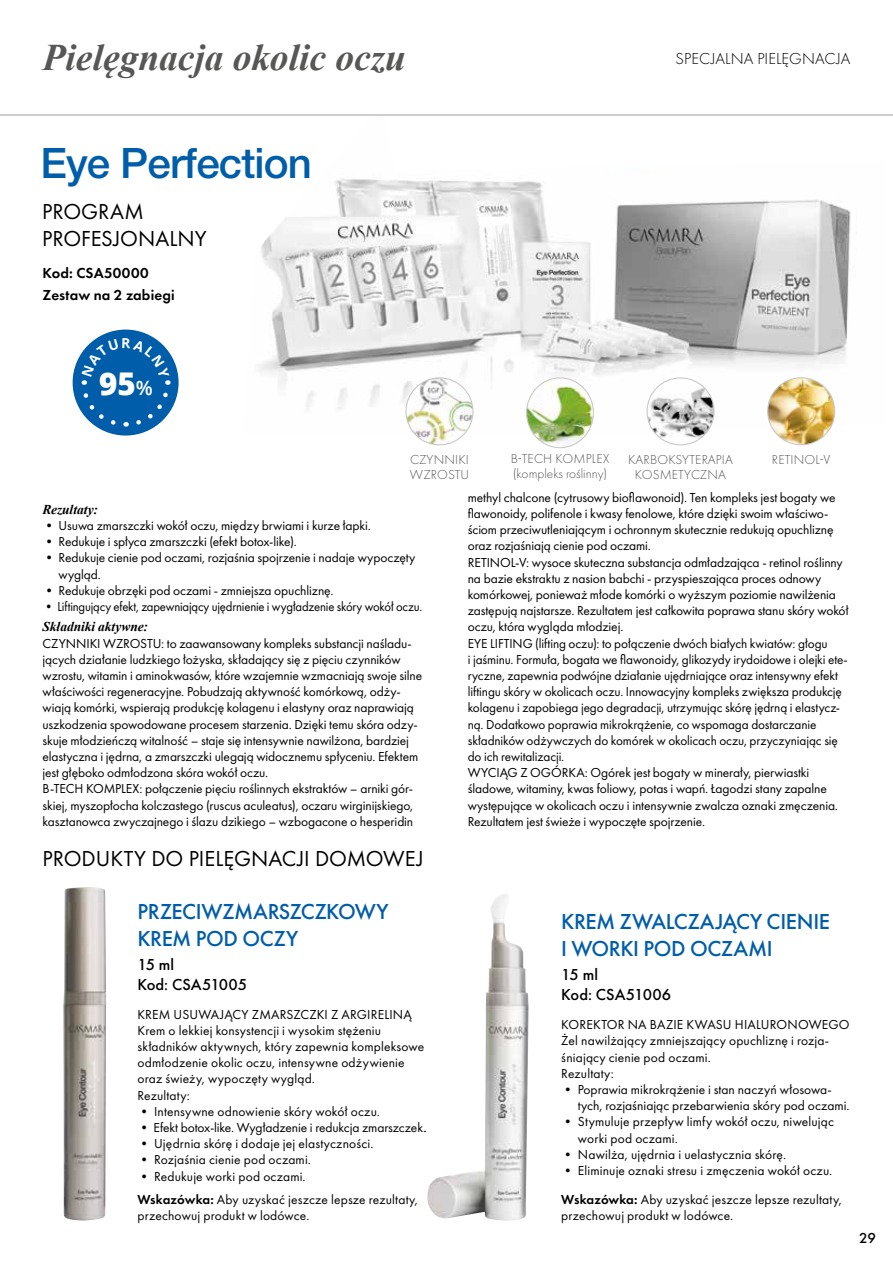
<style>
.page{position:relative;width:893px;height:1263px;background:#fff}
.page>*{position:absolute;margin:0;border:0;box-sizing:border-box;transform-origin:0 0}
.t1{font:500 42px "Helvetica Neue LT Pro";letter-spacing:-.02em;color:#005da9}
.t2{font:italic 700 37.5px "Times New Roman";color:#575756}
.t3{font:800 31.35px "Open Sans";color:#fff}
.t4{font:500 22.5px/27px "Futura PT";letter-spacing:-.02em;color:#005da9}
.t5{font:22.5px/27px "Futura PT";color:#000}
.t6{font:500 16.5px/19.8px "Futura PT";letter-spacing:-.005em;color:#000}
.t7{font:300 16.5px "Futura PT";letter-spacing:.005em;color:#000}
.t8{font:600 15px/22.2px "Futura PT";letter-spacing:.01em;color:#000}
.t9{font:500 15px "Futura PT";color:#000}
.t10{font:13.5px/16.2px "Futura PT";letter-spacing:-.005em;color:#000}
.t11{font:300 13.5px/15px "Futura PT";letter-spacing:.01em;color:#575756}
.t12{font:13.5px "Futura PT";letter-spacing:-.005em;color:#000;scale:.94 1}
.t13{font:13.5px "Futura PT";letter-spacing:.015em;color:#000}
.t14{font:italic 700 13.5px "Times New Roman";letter-spacing:-.005em;color:#000}
.s1{font-weight:600;font-size:19.8px}
.s2{font-weight:600}
</style>
<div class="page">
<img style="left:244px;top:114px;width:642px;height:318px">
<div style="left:73px;top:330px;width:106px;height:105px;background:#005da9;border-radius:50%"></div>
<img style="left:560px;top:114px;width:131px;height:55px">
<img style="left:527px;top:378px;width:66px;height:70px">
<div style="left:526px;top:377px;width:68px;height:71px;border:1px solid #c6c6c6;border-radius:50%"></div>
<img style="left:647px;top:378px;width:67px;height:67px;border-radius:33px">
<div style="left:646px;top:377px;width:69px;height:68px;border:1px solid #c6c6c6;border-radius:50%"></div>
<img style="left:406px;top:378px;width:67px;height:67px;border-radius:33px">
<div style="left:405px;top:377px;width:68px;height:68px;border:1px solid #c6c6c6;border-radius:50%"></div>
<img style="left:768px;top:378px;width:67px;height:67px;border-radius:34px">
<div style="left:767px;top:377px;width:68px;height:68px;border:1px solid #c6c6c6;border-radius:50%"></div>
<img style="left:427px;top:894px;width:102px;height:326px">
<img style="left:63px;top:887px;width:43px;height:333px">
<hr style="left:0;top:115px;width:893px;height:1px;background:#9d9d9c">
<svg style="left:80px;top:338px;width:92px;height:91px"></svg>
<h2 class="t2" style="left:43px;top:31px;width:365px">Pielęgnacja okolic oczu</h2>
<p class="t7" style="left:676px;top:49px;width:176px">SPECJALNA PIELĘGNACJA</p>
<h1 class="t1" style="left:40px;top:138px;width:273px">Eye Perfection</h1>
<h3 class="t5" style="left:42px;top:198px;width:166px">PROGRAM<br>PROFESJONALNY</h3>
<p class="t8" style="left:43px;top:262px;width:134px">Kod: CSA50000<br>Zestaw na 2 zabiegi</p>
<h3 class="t3" style="left:99px;top:360px;width:55px">95<span class="s1">%</span></h3>
<p class="t11" style="left:511px;top:451px;width:100px">B-TECH KOMPLEX (kompleks roślinny)</p>
<p class="t11" style="left:628px;top:452px;width:106px;text-align:center">KARBOKSYTERAPIA<br>KOSMETYCZNA</p>
<p class="t11" style="left:410px;top:452px;width:61px">CZYNNIKI<br>WZROSTU</p>
<p class="t11" style="left:772px;top:452px;width:60px">RETINOL-V</p>
<p class="t14" style="left:43px;top:500px;width:57px">Rezultaty:</p>
<p class="t10" style="left:43px;top:517px;width:330px">• Usuwa zmarszczki wokół oczu, między brwiami i kurze łapki.</p>
<p class="t10" style="left:43px;top:533px;width:256px">• Redukuje i spłyca zmarszczki (efekt botox-like).</p>
<p class="t10" style="left:59px;top:550px;width:358px;text-indent:-16px">• Redukuje cienie pod oczami, rozjaśnia spojrzenie i nadaje wypoczęty wygląd.</p>
<p class="t10" style="left:43px;top:582px;width:293px">• Redukuje obrzęki pod oczami - zmniejsza opuchliznę.</p>
<p class="t12" style="left:43px;top:598px;width:405px">• Liftingujący efekt, zapewniający ujędrnienie i wygładzenie skóry wokół oczu.</p>
<p class="t14" style="left:43px;top:617px;width:107px">Składniki aktywne:</p>
<p class="t10" style="left:43px;top:635px;width:381px">CZYNNIKI WZROSTU: to zaawansowany kompleks substancji naśladu&shy;jących działanie ludzkiego łożyska, składający się z pięciu czynników wzrostu, witamin i aminokwasów, które wzajemnie wzmacniają swoje silne właściwości regeneracyjne. Pobudzają aktywność komórkową, odży&shy;wiają komórki, wspierają produkcję kolagenu i elastyny oraz naprawiają uszkodzenia spowodowane procesem starzenia. Dzięki temu skóra odzy&shy;skuje młodzieńczą witalność – staje się intensywnie nawilżona, bardziej elastyczna i jędrna, a zmarszczki ulegają widocznemu spłyceniu. Efektem jest głęboko odmłodzona skóra wokół oczu.<br>B-TECH KOMPLEX: połączenie pięciu roślinnych ekstraktów – arniki gór&shy;skiej, myszopłocha kolczastego (ruscus aculeatus), oczaru wirginijskiego, kasztanowca zwyczajnego i ślazu dzikiego – wzbogacone o hesperidin</p>
<h3 class="t5" style="left:43px;top:845px;width:383px">PRODUKTY DO PIELĘGNACJI DOMOWEJ</h3>
<p class="t10" style="left:468px;top:489px;width:382px">methyl chalcone (cytrusowy bioflawonoid). Ten kompleks jest bogaty we flawonoidy, polifenole i kwasy fenolowe, które dzięki swoim właściwo&shy;ściom przeciwutleniającym i ochronnym skutecznie redukują opuchliznę oraz rozjaśniają cienie pod oczami.<br>RETINOL-V: wysoce skuteczna substancja odmładzająca - retinol roślinny na bazie ekstraktu z nasion babchi - przyspieszająca proces odnowy komórkowej, ponieważ młode komórki o wyższym poziomie nawilżenia zastępują najstarsze. Rezultatem jest całkowita poprawa stanu skóry wokół oczu, która wygląda młodziej.<br>EYE LIFTING (lifting oczu): to połączenie dwóch białych kwiatów: głogu<br>i jaśminu. Formuła, bogata we flawonoidy, glikozydy irydoidowe i olejki ete&shy;ryczne, zapewnia podwójne działanie ujędrniające oraz intensywny efekt liftingu skóry w okolicach oczu. Innowacyjny kompleks zwiększa produkcję kolagenu i zapobiega jego degradacji, utrzymując skórę jędrną i elastycz&shy;ną. Dodatkowo poprawia mikrokrążenie, co wspomaga dostarczanie składników odżywczych do komórek w okolicach oczu, przyczyniając się do ich rewitalizacji.<br>WYCIĄG Z OGÓRKA: Ogórek jest bogaty w minerały, pierwiastki śladowe, witaminy, kwas foliowy, potas i wapń. Łagodzi stany zapalne występujące w okolicach oczu i intensywnie zwalcza oznaki zmęczenia.<br>Rezultatem jest świeże i wypoczęte spojrzenie.</p>
<h3 class="t4" style="left:137px;top:898px;width:253px">PRZECIWZMARSZCZKOWY<br>KREM POD OCZY</h3>
<p class="t6" style="left:137px;top:954px;width:111px">15 ml<br>Kod: CSA51005</p>
<p class="t10" style="left:137px;top:1006px;width:288px">KREM USUWAJĄCY ZMARSZCZKI Z ARGIRELINĄ Krem o lekkiej konsystencji i wysokim stężeniu składników aktywnych, który zapewnia kompleksowe odmłodzenie okolic oczu, intensywne odżywienie oraz świeży, wypoczęty wygląd.<br>Rezultaty:</p>
<p class="t10" style="left:137px;top:1103px;width:244px">• Intensywne odnowienie skóry wokół oczu.</p>
<p class="t10" style="left:137px;top:1119px;width:290px">• Efekt botox-like. Wygładzenie i redukcja zmarszczek.</p>
<p class="t10" style="left:137px;top:1135px;width:237px">• Ujędrnia skórę i dodaje jej elastyczności.</p>
<p class="t10" style="left:137px;top:1152px;width:175px">• Rozjaśnia cienie pod oczami.</p>
<p class="t10" style="left:137px;top:1164px;width:282px;line-height:23.4px">• Redukuje worki pod oczami.<br><span class="s2">Wskazówka:</span> Aby uzyskać jeszcze lepsze rezultaty,</p>
<p class="t10" style="left:137px;top:1207px;width:174px">przechowuj produkt w lodówce.</p>
<h3 class="t4" style="left:561px;top:908px;width:270px">KREM ZWALCZAJĄCY CIENIE<br>I WORKI POD OCZAMI</h3>
<p class="t6" style="left:561px;top:965px;width:111px">15 ml<br>Kod: CSA51006</p>
<p class="t10" style="left:561px;top:1016px;width:290px">KOREKTOR NA BAZIE KWASU HIALURONOWEGO<br>Żel nawilżający zmniejszający opuchliznę i rozja&shy;śniający cienie pod oczami.<br>Rezultaty:</p>
<p class="t10" style="left:578px;top:1081px;width:273px;text-indent:-16px">• Poprawia mikrokrążenie i stan naczyń włosowa&shy;tych, rozjaśniając przebarwienia skóry pod oczami.</p>
<p class="t10" style="left:578px;top:1114px;width:258px;text-indent:-17px">• Stymuluje przepływ limfy wokół oczu, niwelując worki pod oczami.</p>
<p class="t13" style="left:561px;top:1146px;width:226px">• Nawilża, ujędrnia i uelastycznia skórę.</p>
<p class="t10" style="left:561px;top:1162px;width:273px">• Eliminuje oznaki stresu i zmęczenia wokół oczu.</p>
<p class="t10" style="left:561px;top:1191px;width:282px"><span class="s2">Wskazówka:</span> Aby uzyskać jeszcze lepsze rezultaty, przechowuj produkt w lodówce.</p>
<p class="t9" style="left:859px;top:1229px;width:18px">29</p>
</div>
